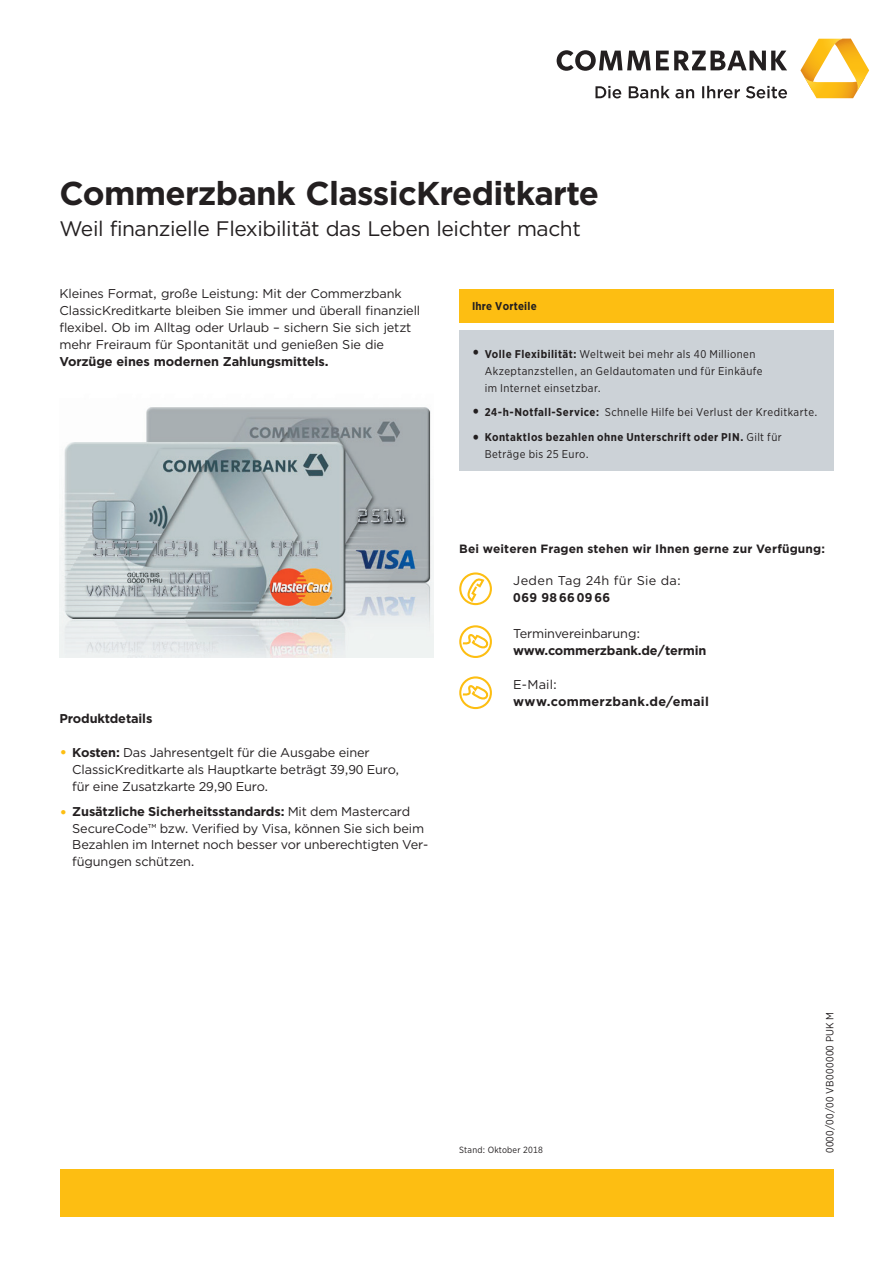
<style>
.page{position:relative;width:893px;height:1263px;background:#fff}
.page>*{position:absolute;margin:0;border:0;box-sizing:border-box;transform-origin:0 0}
.t1{font:700 33px "Gotham";letter-spacing:-.02em;color:#231f20}
.t2{font:21px "Gotham";letter-spacing:-.02em;color:#231f20}
.t3{font:12.75px/17px "Gotham";letter-spacing:-.01em;color:#231f20}
.t4{font:700 12.75px "Gotham";letter-spacing:-.01em;color:#231f20}
.t5{font:700 12.75px "Gotham";letter-spacing:.02em;color:#231f20}
.t6{font:12.75px "Gotham";letter-spacing:.025em;color:#231f20}
.t7{font:700 12.75px "Gotham";letter-spacing:.03em;color:#231f20}
.t8{font:700 12px "Gotham";letter-spacing:.01em;color:#231f20}
.t9{font:11.25px/17px "Gotham Narrow";letter-spacing:.035em;color:#231f20}
.t10{font:700 11.25px/16.5px "Gotham Narrow";letter-spacing:.04em;color:#231f20}
.t11{font:700 11.25px "Gotham Narrow";letter-spacing:.02em;color:#231f20}
.t12{font:10.5px "Gotham Narrow";letter-spacing:.035em;color:#231f20}
.t13{font:9px "Gotham Narrow";letter-spacing:.02em;color:#231f20}
.s1{font-weight:700;font-size:16.5px}
.s2{font-weight:700}
.s3{font-size:16.5px}
.s4{font-weight:400}
.s5{font-size:16.5px;color:#fdbe12}
</style>
<div class="page">
<div style="left:60px;top:1169px;width:773px;height:48px;background:#fdbe12"></div>
<div style="left:459px;top:330px;width:374px;height:141px;background:#ccd2d7"></div>
<div style="left:459px;top:289px;width:374px;height:33px;background:#fdbe12"></div>
<svg style="left:557px;top:50px;width:230px;height:21px"></svg>
<svg style="left:800px;top:39px;width:69px;height:59px"></svg>
<svg style="left:595px;top:86px;width:192px;height:12px"></svg>
<img style="left:59px;top:407px;width:375px;height:251px">
<div style="left:459px;top:625px;width:33px;height:33px;border:2px solid #fdbe12;border-radius:50%"></div>
<svg style="left:461px;top:634px;width:31px;height:17px"></svg>
<div style="left:459px;top:572px;width:33px;height:33px;border:2px solid #fdbe12;border-radius:50%"></div>
<svg style="left:466px;top:575px;width:20px;height:29px"></svg>
<div style="left:459px;top:676px;width:33px;height:33px;border:2px solid #fdbe12;border-radius:50%"></div>
<svg style="left:461px;top:685px;width:31px;height:17px"></svg>
<h1 class="t1" style="left:60px;top:171px;width:541px">Commerzbank ClassicKreditkarte</h1>
<h2 class="t2" style="left:60px;top:215px;width:523px">Weil finanzielle Flexibilität das Leben leichter macht</h2>
<p class="t3" style="left:60px;top:284px;width:362px">Kleines Format, große Leistung: Mit der Commerzbank ClassicKreditkarte bleiben Sie immer und überall finanziell flexibel. Ob im Alltag oder Urlaub – sichern Sie sich jetzt mehr Freiraum für Spontanität und genießen Sie die</p>
<p class="t4" style="left:60px;top:353px;width:271px">Vorzüge eines modernen Zahlungsmittels.</p>
<p class="t11" style="left:472px;top:299px;width:66px">Ihre Vorteile</p>
<p class="t9" style="left:485px;top:345px;width:279px;text-indent:-13px"><span class="s1">•</span> <span class="s2">Volle Flexibilität:</span> Weltweit bei mehr als 40 Millionen<br>Akzeptanzstellen, an Geldautomaten und für Einkäufe im Internet einsetzbar.</p>
<p class="t9" style="left:472px;top:403px;width:347px"><span class="s1">•</span> <span class="s2">24-h-Notfall-Service:</span> Schnelle Hilfe bei Verlust der Kreditkarte.</p>
<p class="t10" style="left:485px;top:429px;width:299px;text-indent:-13px"><span class="s3">•</span> Kontaktlos bezahlen ohne Unterschrift oder PIN. <span class="s4">Gilt für<br>Beträge bis 25 Euro.</span></p>
<p class="t4" style="left:60px;top:710px;width:94px">Produktdetails</p>
<p class="t3" style="left:72px;top:744px;width:329px;text-indent:-13px"><span class="s5">•</span> <span class="s2">Kosten:</span> Das Jahresentgelt für die Ausgabe einer<br>ClassicKreditkarte als Hauptkarte beträgt 39,90 Euro, für eine Zusatzkarte 29,90 Euro.</p>
<p class="t3" style="left:72px;top:803px;width:358px;line-height:16.5px;text-indent:-13px"><span class="s5">•</span> <span class="s2">Zusätzliche Sicherheitsstandards:</span> Mit dem Mastercard SecureCode™ bzw. Verified by Visa, können Sie sich beim Bezahlen im Internet noch besser vor unberechtigten Ver&shy;fügungen schützen.</p>
<p class="t8" style="left:459px;top:541px;width:367px">Bei weiteren Fragen stehen wir Ihnen gerne zur Verfügung:</p>
<p class="t6" style="left:513px;top:572px;width:169px">Jeden Tag 24h für Sie da:</p>
<p class="t7" style="left:513px;top:589px;width:98px">069 98 66 09 66</p>
<p class="t3" style="left:513px;top:625px;width:128px">Terminvereinbarung:</p>
<p class="t4" style="left:513px;top:642px;width:195px">www.commerzbank.de/termin</p>
<p class="t3" style="left:513px;top:676px;width:45px">E-Mail:</p>
<p class="t5" style="left:513px;top:693px;width:197px">www.commerzbank.de/email</p>
<p class="t13" style="left:459px;top:1144px;width:85px">Stand: Oktober 2018</p>
<p class="t12" style="left:823px;top:1153px;width:143px;rotate:-90deg">0000/00/00 VB000000 PUK M</p>
</div>
